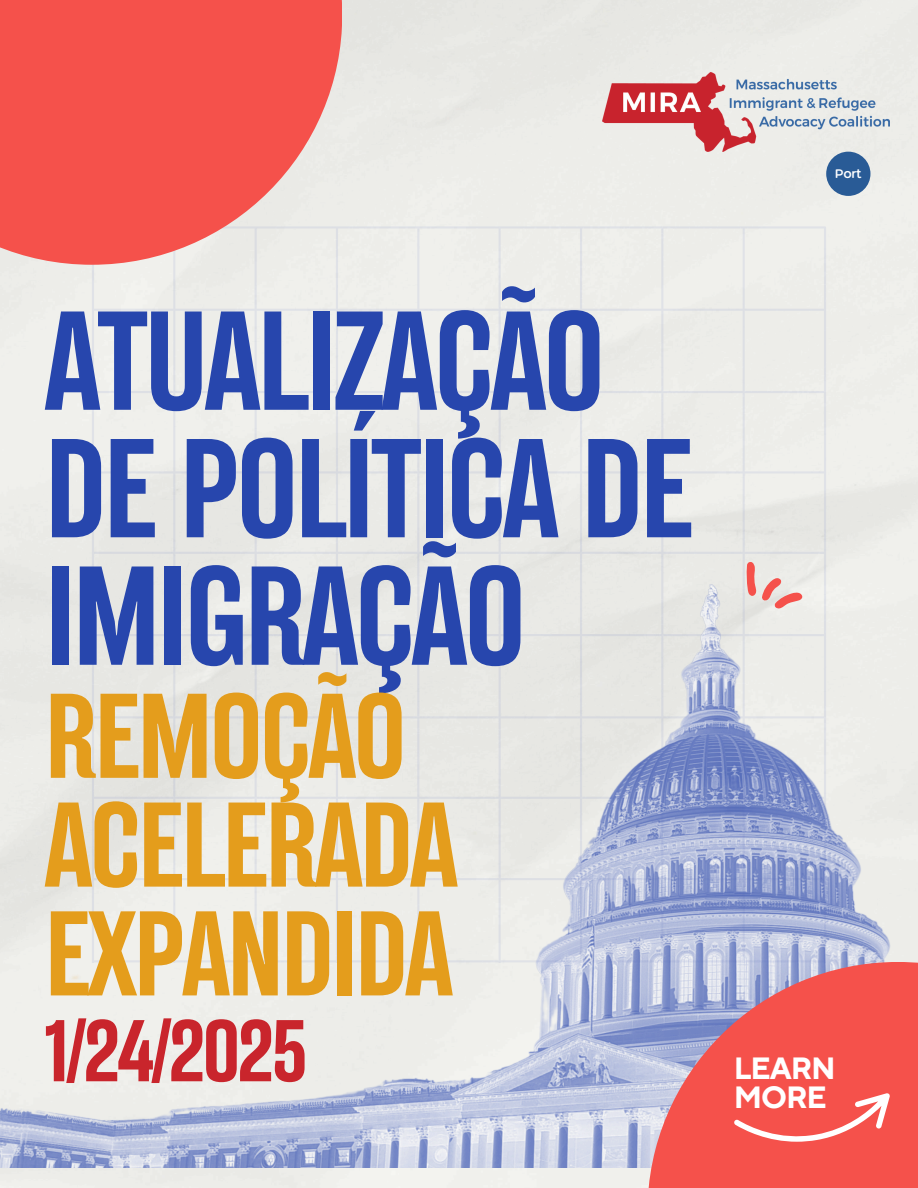
<style>
.page{position:relative;width:918px;height:1188px;background:#edede9}
.page>*{position:absolute;margin:0;border:0;box-sizing:border-box;transform-origin:0 0}
.t1{font:700 127.65px/127.5px "TT Backwards Sans";letter-spacing:-.035em;color:#2746ad}
.t2{font:700 109.2px/108.8px "TT Backwards Sans";letter-spacing:-.035em;color:#e49d1c}
.t3{font:700 79.5px "TT Backwards Sans";letter-spacing:-.035em;color:#c9252c}
.t4{font:700 30.6px/29.7px "TT Norms Pro";letter-spacing:-.035em;color:#fff}
.t5{font:300 13.65px "Hero";color:#fff}
</style>
<div class="page">
<img style="left:0;top:527px;width:918px;height:641px">
<hr style="left:92px;top:226px;width:734px;height:3px;background:#5367bd">
<hr style="left:92px;top:309px;width:734px;height:2px;background:#5367bd">
<hr style="left:92px;top:391px;width:734px;height:2px;background:#5367bd">
<hr style="left:92px;top:471px;width:734px;height:2px;background:#5367bd">
<hr style="left:92px;top:552px;width:734px;height:2px;background:#5367bd">
<hr style="left:92px;top:634px;width:734px;height:2px;background:#5367bd">
<hr style="left:92px;top:716px;width:734px;height:2px;background:#5367bd">
<hr style="left:92px;top:797px;width:734px;height:2px;background:#5367bd">
<hr style="left:92px;top:878px;width:734px;height:2px;background:#5367bd">
<hr style="left:92px;top:960px;width:734px;height:2px;background:#5367bd">
<svg style="left:824px;top:227px;width:2px;height:597px"></svg>
<svg style="left:661px;top:227px;width:2px;height:597px"></svg>
<svg style="left:580px;top:227px;width:2px;height:597px"></svg>
<svg style="left:499px;top:227px;width:2px;height:735px"></svg>
<svg style="left:417px;top:227px;width:2px;height:735px"></svg>
<svg style="left:336px;top:265px;width:2px;height:697px"></svg>
<svg style="left:255px;top:265px;width:2px;height:697px"></svg>
<svg style="left:173px;top:265px;width:2px;height:697px"></svg>
<svg style="left:92px;top:265px;width:2px;height:697px"></svg>
<img style="left:545px;top:824px;width:373px;height:364px">
<svg style="left:0;top:0;width:342px;height:265px;fill:#f5514b"></svg>
<svg style="left:743px;top:227px;width:13px;height:735px"></svg>
<svg style="left:762px;top:578px;width:40px;height:31px"></svg>
<img style="left:603px;top:72px;width:287px;height:79px">
<svg style="left:647px;top:962px;width:271px;height:226px;fill:#f5514b"></svg>
<svg style="left:734px;top:1093px;width:156px;height:48px"></svg>
<div style="left:826px;top:152px;width:44px;height:44px;background:#295b96;border-radius:50%"></div>
<p class="t1" style="left:44px;top:311px;width:651px">ATUALIZAÇÃO<br>DE POLÍTICA DE<br>IMIGRAÇÃO</p>
<p class="t2" style="left:44px;top:693px;width:416px">REMOÇÃO<br>ACELERADA<br>EXPANDIDA</p>
<p class="t3" style="left:44px;top:1010px;width:265px">1/24/2025</p>
<p class="t5" style="left:835px;top:165px;width:28px">Port</p>
<p class="t4" style="left:734px;top:1054px;width:104px">LEARN<br>MORE</p>
</div>
